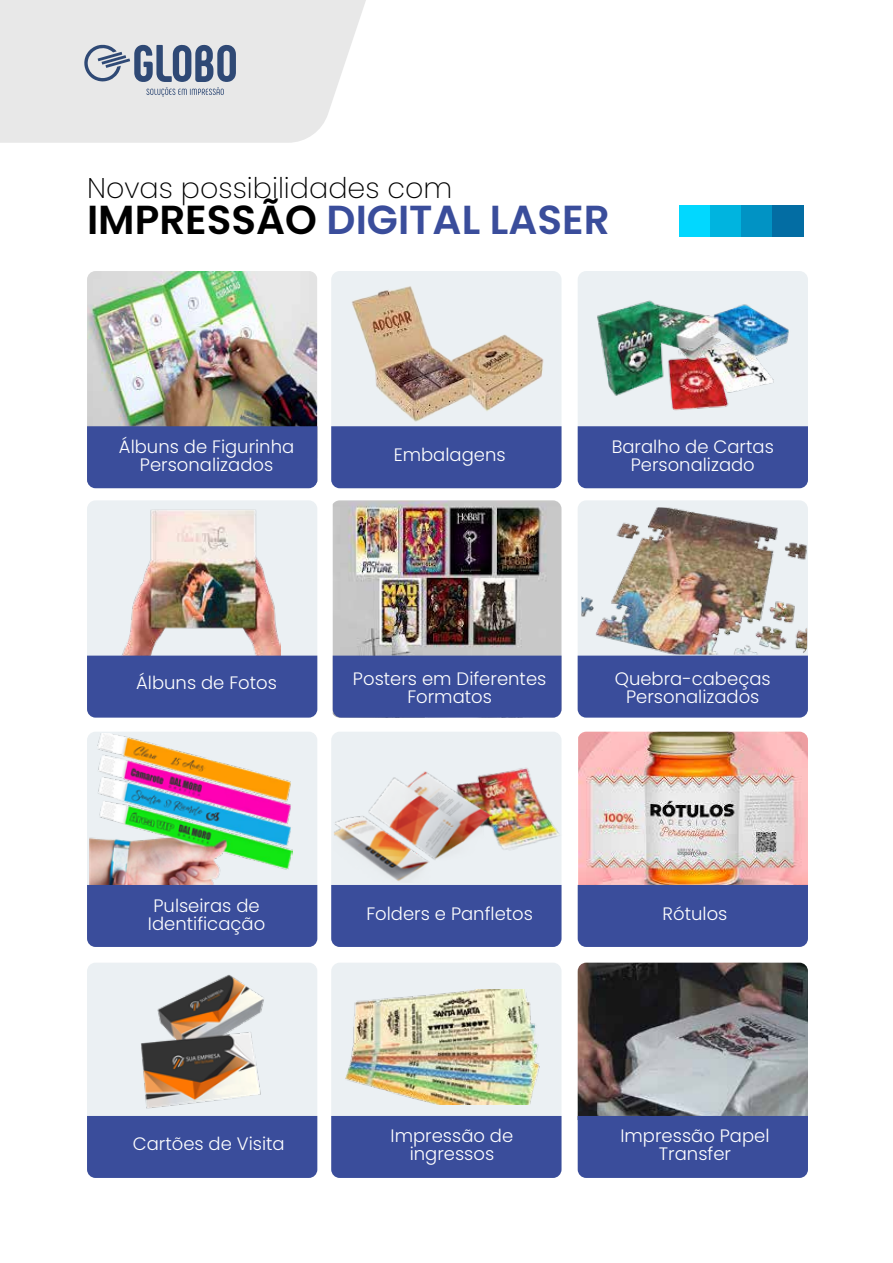
<style>
.page{position:relative;width:893px;height:1263px;background:#fff}
.page>*{position:absolute;margin:0;border:0;box-sizing:border-box;transform-origin:0 0}
.t1{font:600 40.5px "Poppins";color:#3a4d9b}
.t2{font:200 28.5px "Poppins";color:#000}
.t3{font:300 18px/18px "Poppins";color:#fff;text-align:center}
.s1{color:#000}
</style>
<div class="page">
<div style="left:87px;top:732px;width:230px;height:215px;background:#ebf0f3;border-radius:9px"></div>
<img style="left:89px;top:733px;width:203px;height:152px">
<div style="left:331px;top:271px;width:230px;height:217px;background:#ebf0f3;border-radius:9px"></div>
<img style="left:87px;top:271px;width:230px;height:155px">
<div style="left:87px;top:426px;width:230px;height:62px;background:#3a4d9b"></div>
<div style="left:87px;top:500px;width:230px;height:218px;background:#ebf0f3;border-radius:9px"></div>
<div style="left:87px;top:885px;width:230px;height:62px;background:#3a4d9b"></div>
<div style="left:331px;top:426px;width:230px;height:62px;background:#3a4d9b"></div>
<img style="left:333px;top:500px;width:228px;height:156px">
<div style="left:331px;top:732px;width:230px;height:215px;background:#ebf0f3;border-radius:9px"></div>
<div style="left:333px;top:656px;width:228px;height:62px;background:#3a4d9b"></div>
<div style="left:331px;top:885px;width:230px;height:62px;background:#3a4d9b"></div>
<img style="left:348px;top:286px;width:203px;height:144px">
<img style="left:116px;top:509px;width:165px;height:147px">
<div style="left:87px;top:656px;width:230px;height:62px;background:#3a4d9b"></div>
<img style="left:493px;top:741px;width:69px;height:128px">
<img style="left:334px;top:771px;width:159px;height:110px">
<div style="left:578px;top:271px;width:230px;height:217px;background:#ebf0f3;border-radius:9px"></div>
<div style="left:578px;top:426px;width:230px;height:62px;background:#3a4d9b"></div>
<div style="left:578px;top:500px;width:230px;height:218px;background:#ebf0f3;border-radius:9px"></div>
<img style="left:578px;top:732px;width:230px;height:153px">
<div style="left:578px;top:656px;width:230px;height:62px;background:#3a4d9b"></div>
<div style="left:578px;top:885px;width:230px;height:62px;background:#3a4d9b"></div>
<div style="left:87px;top:963px;width:230px;height:215px;background:#ebf0f3;border-radius:9px"></div>
<div style="left:87px;top:1116px;width:230px;height:62px;background:#3a4d9b"></div>
<div style="left:331px;top:963px;width:230px;height:215px;background:#ebf0f3;border-radius:9px"></div>
<div style="left:331px;top:1116px;width:230px;height:62px;background:#3a4d9b"></div>
<img style="left:578px;top:963px;width:230px;height:153px">
<div style="left:578px;top:1116px;width:230px;height:62px;background:#3a4d9b"></div>
<img style="left:141px;top:974px;width:123px;height:135px">
<svg style="left:0;top:0;width:366px;height:143px;background:#e9e9e9"></svg>
<svg style="left:84px;top:45px;width:152px;height:52px;background:#a5aebe"></svg>
<img style="left:597px;top:300px;width:192px;height:111px">
<img style="left:581px;top:507px;width:226px;height:147px">
<img style="left:345px;top:989px;width:195px;height:115px">
<div style="left:679px;top:205px;width:31px;height:31px;background:#01d8ff"></div>
<div style="left:710px;top:205px;width:31px;height:31px;background:#00b4df"></div>
<div style="left:741px;top:205px;width:32px;height:31px;background:#0193c4"></div>
<div style="left:773px;top:205px;width:31px;height:31px;background:#036da3"></div>
<h2 class="t2" style="left:87px;top:171px;width:367px">Novas possibilidades com</h2>
<h1 class="t1" style="left:87px;top:196px;width:524px"><span class="s1">IMPRESSÃO</span> DIGITAL LASER</h1>
<p class="t3" style="left:119px;top:438px;width:177px">Álbuns de Figurinha<br>Personalizados</p>
<p class="t3" style="left:394px;top:446px;width:113px">Embalagens</p>
<p class="t3" style="left:612px;top:438px;width:164px">Baralho de Cartas<br>Personalizado</p>
<p class="t3" style="left:136px;top:674px;width:142px">Álbuns de Fotos</p>
<p class="t3" style="left:353px;top:670px;width:195px">Posters em Diferentes<br>Formatos</p>
<p class="t3" style="left:615px;top:670px;width:157px">Quebra-cabeças<br>Personalizados</p>
<p class="t3" style="left:148px;top:897px;width:119px">Pulseiras de<br>Identificação</p>
<p class="t3" style="left:366px;top:905px;width:168px">Folders e Panfletos</p>
<p class="t3" style="left:663px;top:905px;width:66px">Rótulos</p>
<p class="t3" style="left:133px;top:1135px;width:153px">Cartões de Visita</p>
<p class="t3" style="left:391px;top:1127px;width:124px">Impressão de ingressos</p>
<p class="t3" style="left:620px;top:1127px;width:151px">Impressão Papel<br>Transfer</p>
</div>
